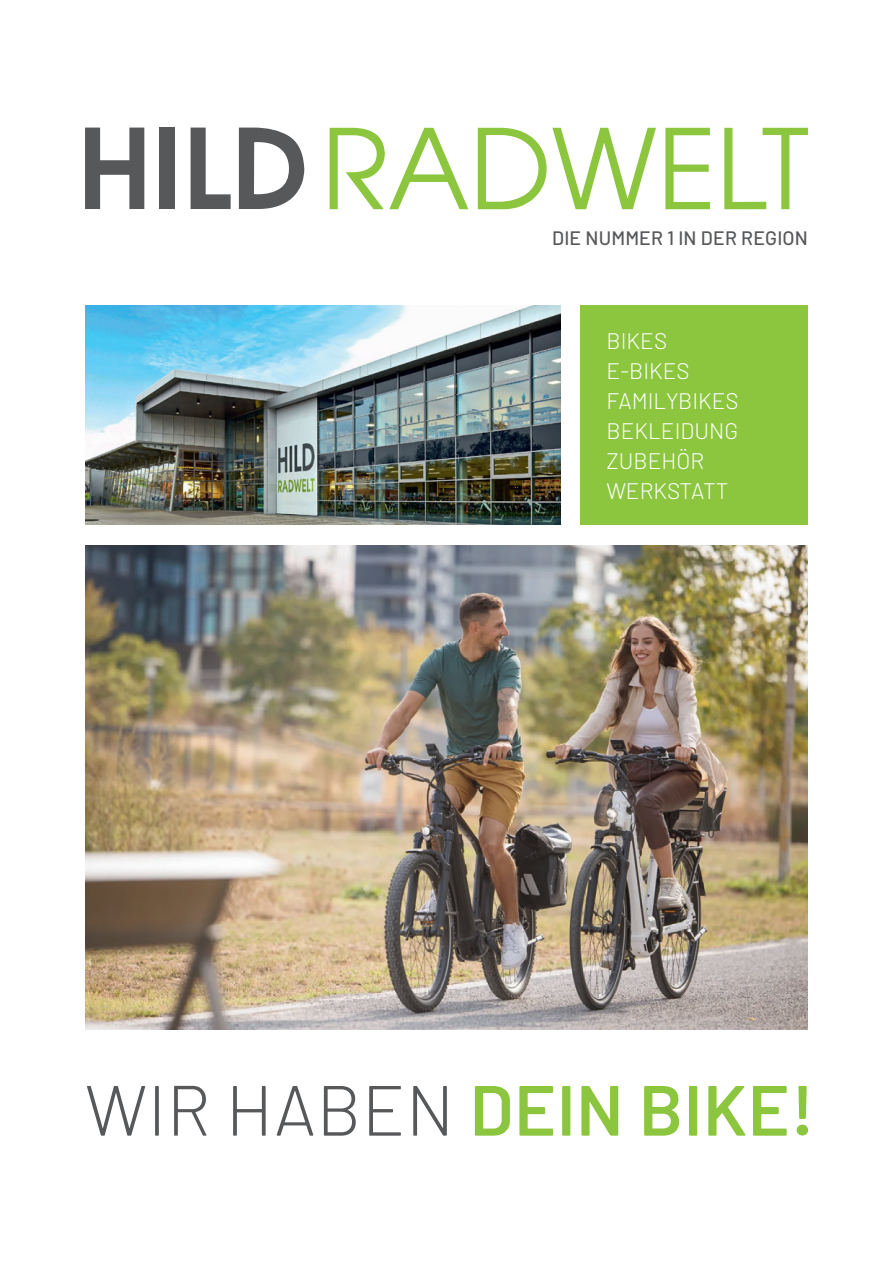
<style>
.page{position:relative;width:893px;height:1263px;background:#fff}
.page>*{position:absolute;margin:0;border:0;box-sizing:border-box;transform-origin:0 0}
.t1{font:600 70.95px "Barlow";letter-spacing:.01em;color:#8bc63e}
.t2{font:300 22.5px/30px "Barlow";color:#fff;text-align:justify}
.t3{font:500 19.5px "Barlow";letter-spacing:.01em;color:#57585a}
.s1{font-weight:300;color:#57585a}
</style>
<div class="page">
<img style="left:85px;top:305px;width:475px;height:220px">
<img style="left:85px;top:545px;width:723px;height:484px">
<div style="left:580px;top:305px;width:228px;height:220px;background:#8bc63e"></div>
<svg style="left:85px;top:128px;width:59px;height:81px"></svg>
<div style="left:160px;top:128px;width:15px;height:81px;background:#57585a"></div>
<svg style="left:191px;top:128px;width:40px;height:81px"></svg>
<svg style="left:239px;top:128px;width:65px;height:81px"></svg>
<svg style="left:330px;top:128px;width:138px;height:81px"></svg>
<svg style="left:478px;top:128px;width:178px;height:81px"></svg>
<svg style="left:665px;top:128px;width:45px;height:81px"></svg>
<svg style="left:724px;top:128px;width:84px;height:81px"></svg>
<p class="t3" style="left:552px;top:226px;width:257px">DIE NUMMER 1 IN DER REGION</p>
<p class="t2" style="left:607px;top:326px;width:62px">BIKES</p>
<p class="t2" style="left:607px;top:356px;width:85px">E-BIKES</p>
<p class="t2" style="left:607px;top:386px;width:134px">FAMILYBIKES BEKLEIDUNG ZUBEHÖR</p>
<p class="t2" style="left:607px;top:476px;width:123px">WERKSTATT</p>
<p class="t1" style="left:85px;top:1066px;width:731px"><span class="s1">WIR HABEN</span> DEIN BIKE!</p>
</div>
